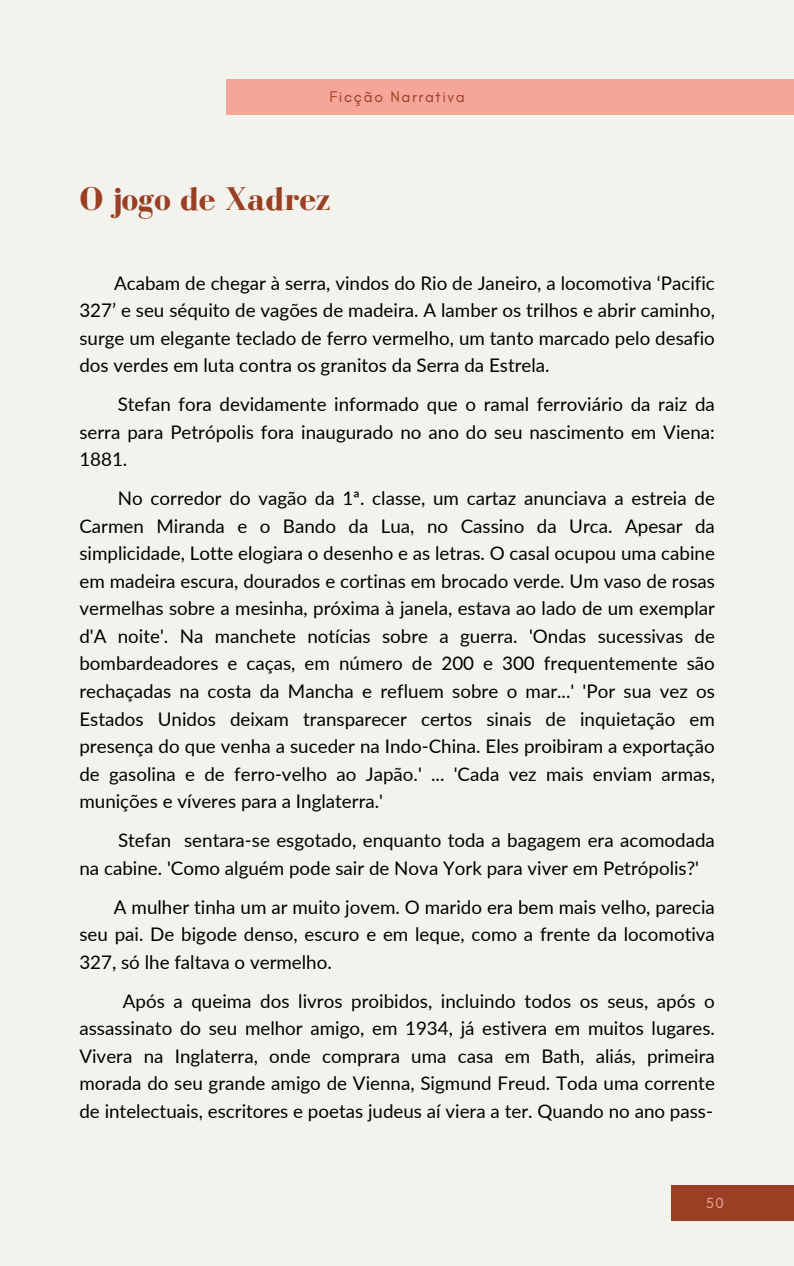
<style>
.page{position:relative;width:794px;height:1266px;background:#fff}
.page>*{position:absolute;margin:0;border:0;box-sizing:border-box;transform-origin:0 0}
.t1{font:700 33.75px "Bodoni FLF";color:#994024}
.t2{font:18.75px/27.6px "Lato";color:#000;text-align:justify}
.t3{font:15.75px "Glacial Indifference";letter-spacing:.1em;color:#994024}
.t4{font:15px "Glacial Indifference";color:#f6a599}
</style>
<div class="page">
<div style="left:0;top:0;width:793px;height:1266px;background:#f4f2ec"></div>
<div style="left:226px;top:79px;width:567px;height:36px;background:#f6a599"></div>
<div style="left:671px;top:1185px;width:122px;height:36px;background:#994024"></div>
<p class="t3" style="left:329px;top:88px;width:137px">Ficção Narrativa</p>
<p class="t1" style="left:79px;top:181px;width:252px">O jogo de Xadrez</p>
<p class="t2" style="left:79px;top:268px;width:636px;text-indent:35px">Acabam de chegar à serra, vindos do Rio de Janeiro, a locomotiva ‘Pacific 327’ e seu séquito de vagões de madeira. A lamber os trilhos e abrir caminho, surge um elegante teclado de ferro vermelho, um tanto marcado pelo desafio dos verdes em luta contra os granitos da Serra da Estrela.</p>
<p class="t2" style="left:79px;top:390px;width:636px;text-indent:38px">Stefan fora devidamente informado que o ramal ferroviário da raiz da serra para Petrópolis fora inaugurado no ano do seu nascimento em Viena:<br>1881.</p>
<p class="t2" style="left:79px;top:484px;width:636px;text-indent:38px">No corredor do vagão da 1ª. classe, um cartaz anunciava a estreia de Carmen Miranda e o Bando da Lua, no Cassino da Urca. Apesar da simplicidade, Lotte elogiara o desenho e as letras. O casal ocupou uma cabine em madeira escura, dourados e cortinas em brocado verde. Um vaso de rosas vermelhas sobre a mesinha, próxima à janela, estava ao lado de um exemplar d'A noite'. Na manchete notícias sobre a guerra. 'Ondas sucessivas de bombardeadores e caças, em número de 200 e 300 frequentemente são rechaçadas na costa da Mancha e refluem sobre o mar...' 'Por sua vez os Estados Unidos deixam transparecer certos sinais de inquietação em presença do que venha a suceder na Indo-China. Eles proibiram a exportação de gasolina e de ferro-velho ao Japão.' ... 'Cada vez mais enviam armas, munições e víveres para a Inglaterra.'</p>
<p class="t2" style="left:79px;top:826px;width:636px;text-indent:39px">Stefan sentara-se esgotado, enquanto toda a bagagem era acomodada na cabine. 'Como alguém pode sair de Nova York para viver em Petrópolis?'</p>
<p class="t2" style="left:79px;top:892px;width:636px;text-indent:35px">A mulher tinha um ar muito jovem. O marido era bem mais velho, parecia seu pai. De bigode denso, escuro e em leque, como a frente da locomotiva 327, só lhe faltava o vermelho.</p>
<p class="t2" style="left:79px;top:986px;width:636px;text-indent:43px">Após a queima dos livros proibidos, incluindo todos os seus, após o assassinato do seu melhor amigo, em 1934, já estivera em muitos lugares.<br>Vivera na Inglaterra, onde comprara uma casa em Bath, aliás, primeira morada do seu grande amigo de Vienna, Sigmund Freud. Toda uma corrente de intelectuais, escritores e poetas judeus aí viera a ter. Quando no ano pass-</p>
<p class="t4" style="left:705px;top:1193px;width:20px">50</p>
</div>
